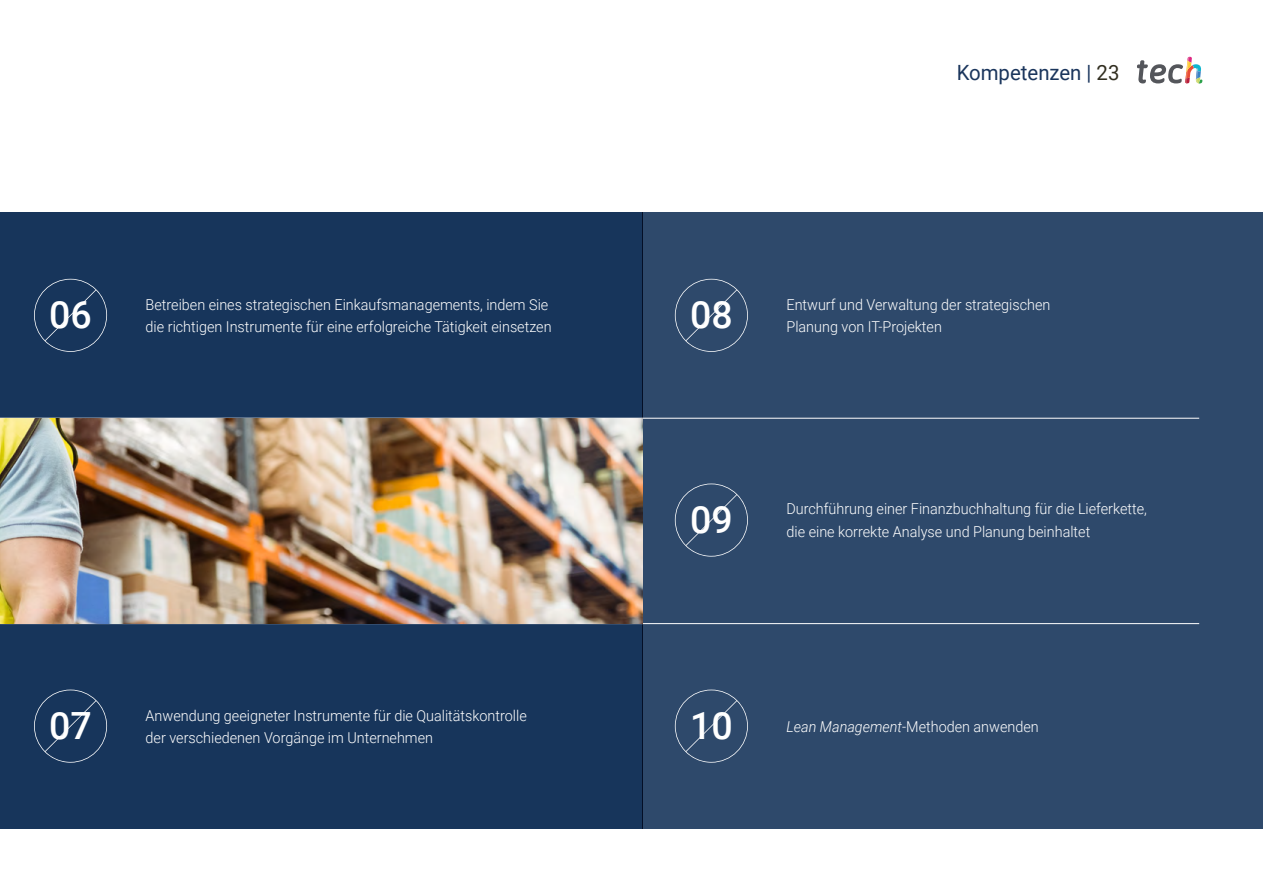
<style>
.page{position:relative;width:1263px;height:893px;background:#fff}
.page>*{position:absolute;margin:0;border:0;box-sizing:border-box;transform-origin:0 0}
.t1{font:500 37.5px "Roboto";color:#fff}
.t2{font:21px "Roboto";color:#1a355c}
.t3{font:300 15px/22.5px "Roboto";color:#fff;scale:.96 1}
.s1{color:#312e20}
.s2{font-style:italic}
</style>
<div class="page">
<svg style="left:1137px;top:57px;width:65px;height:27px"></svg>
<div style="left:0;top:213px;width:642px;height:616px;background:#17355b"></div>
<div style="left:642px;top:213px;width:621px;height:616px;background:#2e496b"></div>
<svg style="left:34px;top:279px;width:73px;height:73px"></svg>
<svg style="left:675px;top:279px;width:73px;height:73px"></svg>
<svg style="left:34px;top:690px;width:73px;height:73px"></svg>
<svg style="left:675px;top:484px;width:73px;height:73px"></svg>
<svg style="left:675px;top:690px;width:73px;height:73px"></svg>
<hr style="left:0;top:418px;width:1199px;height:1px;background:#fff">
<hr style="left:0;top:623px;width:1199px;height:1px;background:#fff">
<img style="left:0;top:418px;width:642px;height:205px">
<h2 class="t2" style="left:957px;top:57px;width:164px">Kompetenzen | <span class="s1">23</span></h2>
<p class="t3" style="left:146px;top:293px;width:424px">Betreiben eines strategischen Einkaufsmanagements, indem Sie die richtigen Instrumente für eine erfolgreiche Tätigkeit einsetzen</p>
<p class="t3" style="left:786px;top:293px;width:276px">Entwurf und Verwaltung der strategischen</p>
<h1 class="t1" style="left:49px;top:288px;width:44px">06</h1>
<h1 class="t1" style="left:690px;top:288px;width:44px">08</h1>
<p class="t3" style="left:786px;top:315px;width:163px">Planung von IT-Projekten</p>
<h1 class="t1" style="left:690px;top:493px;width:44px">09</h1>
<p class="t3" style="left:786px;top:497px;width:377px">Durchführung einer Finanzbuchhaltung für die Lieferkette, die eine korrekte Analyse und Planung beinhaltet</p>
<p class="t3" style="left:146px;top:703px;width:399px">Anwendung geeigneter Instrumente für die Qualitätskontrolle der verschiedenen Vorgänge im Unternehmen</p>
<h1 class="t1" style="left:49px;top:699px;width:44px">07</h1>
<p class="t3" style="left:786px;top:715px;width:264px"><span class="s2">Lean Management</span>-Methoden anwenden</p>
<h1 class="t1" style="left:690px;top:699px;width:44px">10</h1>
</div>
